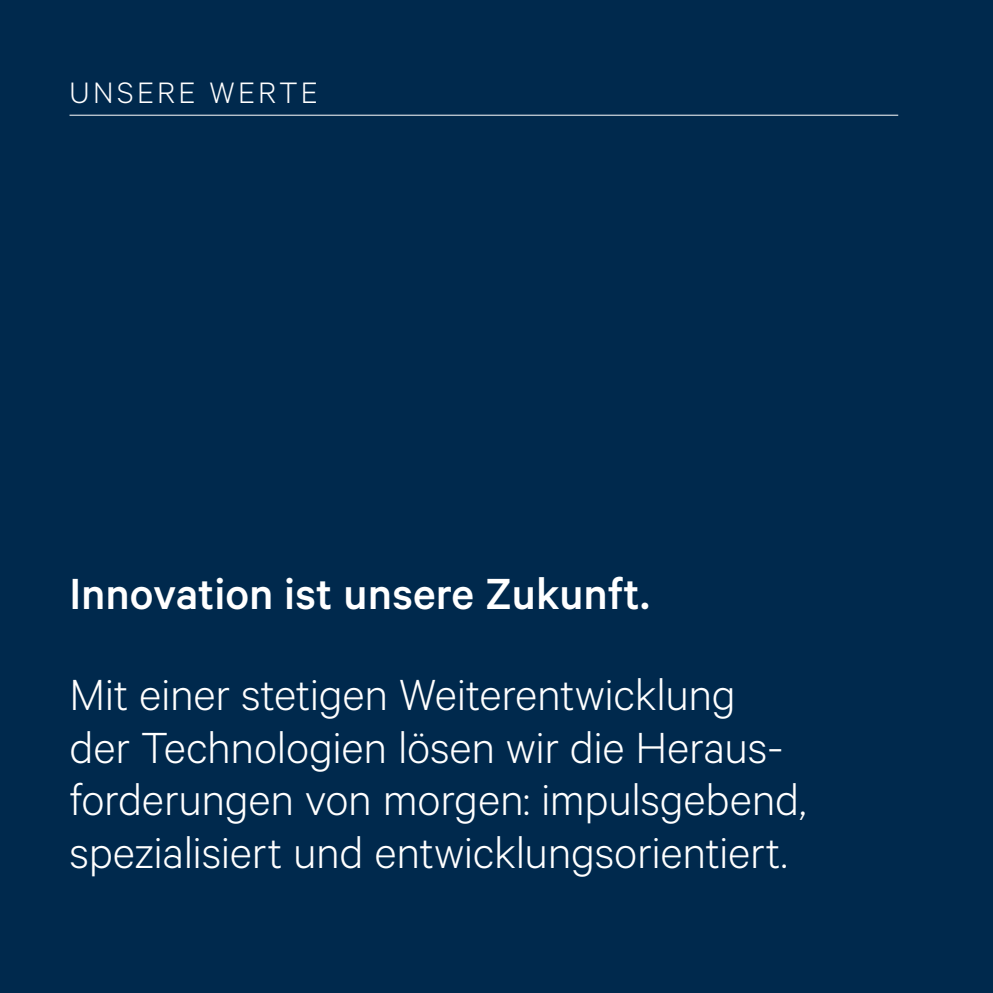
<style>
.page{position:relative;width:993px;height:993px;background:#fff}
.page>*{position:absolute;margin:0;border:0;box-sizing:border-box;transform-origin:0 0}
.t1{font:300 49px/52.5px "Calibre";letter-spacing:-.005em;color:#fff}
.t2{font:500 49px "Calibre";color:#fff}
.t3{font:300 33.25px "Calibre";letter-spacing:.095em;color:#fff}
</style>
<div class="page">
<div style="left:0;top:0;width:992px;height:992px;background:#00294d"></div>
<hr style="left:69px;top:115px;width:828px;height:1px;background:#fff">
<p class="t3" style="left:69px;top:73px;width:250px">UNSERE WERTE</p>
<p class="t2" style="left:69px;top:564px;width:581px">Innovation ist unsere Zukunft.</p>
<p class="t1" style="left:69px;top:666px;width:738px">Mit einer stetigen Weiterentwicklung der Technologien lösen wir die Heraus&shy;forderungen von morgen: impulsgebend, spezialisiert und entwicklungsorientiert.</p>
</div>
